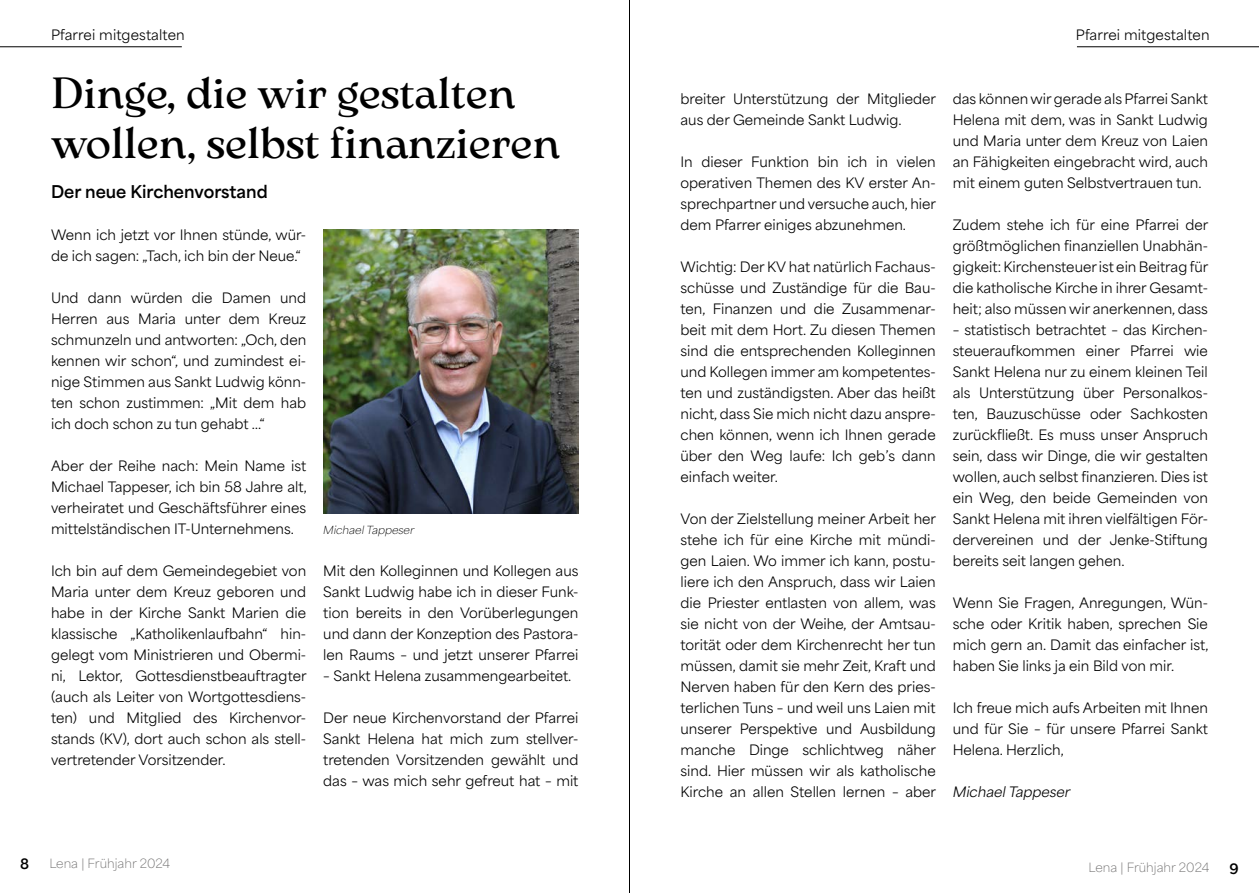
<style>
.page{position:relative;width:1259px;height:893px;background:#fff}
.page>*{position:absolute;margin:0;border:0;box-sizing:border-box;transform-origin:0 0}
.t1{font:43.5px/49.5px "Arsenica Variable";color:#000}
.t2{font:700 16.5px "Area Normal";color:#000}
.t3{font:13.5px/21px "Area Normal";color:#000;text-align:justify}
.t4{font:italic 13.5px "Area Normal";color:#000}
.t5{font:700 13.5px "Area Normal";color:#000}
.t6{font:100 12px "Area Normal";color:#706f6f}
.t7{font:italic 100 10.5px "Area Normal";color:#000}
</style>
<div class="page">
<hr style="left:629px;top:0;width:1px;height:893px;background:#000">
<hr style="left:1077px;top:47px;width:182px;height:1px;background:#000">
<hr style="left:0;top:47px;width:182px;height:1px;background:#000">
<img style="left:323px;top:230px;width:255px;height:283px">
<p class="t3" style="left:51px;top:22px;width:135px">Pfarrei mitgestalten</p>
<p class="t3" style="left:1075px;top:22px;width:135px">Pfarrei mitgestalten</p>
<h1 class="t1" style="left:51px;top:65px;width:511px">Dinge, die wir gestalten wollen, selbst finanzieren</h1>
<p class="t2" style="left:51px;top:177px;width:218px">Der neue Kirchenvorstand</p>
<p class="t3" style="left:51px;top:223px;width:257px">Wenn ich jetzt vor Ihnen stünde, wür&shy;de ich sagen: „Tach, ich bin der Neue.“</p>
<p class="t3" style="left:51px;top:286px;width:257px">Und dann würden die Damen und Herren aus Maria unter dem Kreuz schmunzeln und antworten: „Och, den kennen wir schon“, und zumindest ei&shy;nige Stimmen aus Sankt Ludwig könn&shy;ten schon zustimmen: „Mit dem hab ich doch schon zu tun gehabt …“</p>
<p class="t3" style="left:51px;top:454px;width:257px">Aber der Reihe nach: Mein Name ist Michael Tappeser, ich bin 58 Jahre alt, verheiratet und Geschäftsführer eines mittelständischen IT-Unternehmens.</p>
<p class="t3" style="left:51px;top:559px;width:257px">Ich bin auf dem Gemeindegebiet von Maria unter dem Kreuz geboren und habe in der Kirche Sankt Marien die klassische „Katholikenlaufbahn“ hin&shy;gelegt vom Ministrieren und Obermi&shy;ni, Lektor, Gottesdienstbeauftragter (auch als Leiter von Wortgottesdiens&shy;ten) und Mitglied des Kirchenvor&shy;stands (KV), dort auch schon als stell&shy;vertretender Vorsitzender.</p>
<p class="t3" style="left:323px;top:559px;width:257px">Mit den Kolleginnen und Kollegen aus Sankt Ludwig habe ich in dieser Funk&shy;tion bereits in den Vorüberlegungen und dann der Konzeption des Pastora&shy;len Raums – und jetzt unserer Pfarrei</p>
<p class="t3" style="left:952px;top:87px;width:257px">das können wir gerade als Pfarrei Sankt Helena mit dem, was in Sankt Ludwig und Maria unter dem Kreuz von Laien an Fähigkeiten eingebracht wird, auch mit einem guten Selbstvertrauen tun.</p>
<p class="t3" style="left:952px;top:213px;width:257px">Zudem stehe ich für eine Pfarrei der größtmöglichen finanziellen Unabhän&shy;gigkeit: Kirchensteuer ist ein Beitrag für die katholische Kirche in ihrer Gesamt&shy;heit; also müssen wir anerkennen, dass</p>
<p class="t3" style="left:952px;top:318px;width:257px">– statistisch betrachtet – das Kirchen&shy;steueraufkommen einer Pfarrei wie Sankt Helena nur zu einem kleinen Teil als Unterstützung über Personalkos&shy;ten, Bauzuschüsse oder Sachkosten zurückfließt. Es muss unser Anspruch sein, dass wir Dinge, die wir gestalten wollen, auch selbst finanzieren. Dies ist ein Weg, den beide Gemeinden von Sankt Helena mit ihren vielfältigen För&shy;dervereinen und der Jenke-Stiftung bereits seit langen gehen.</p>
<p class="t3" style="left:952px;top:591px;width:257px">Wenn Sie Fragen, Anregungen, Wün&shy;sche oder Kritik haben, sprechen Sie mich gern an. Damit das einfacher ist, haben Sie links ja ein Bild von mir.</p>
<p class="t3" style="left:952px;top:696px;width:257px">Ich freue mich aufs Arbeiten mit Ihnen und für Sie – für unsere Pfarrei Sankt Helena. Herzlich,</p>
<p class="t4" style="left:952px;top:780px;width:119px">Michael Tappeser</p>
<p class="t3" style="left:680px;top:86px;width:257px">breiter Unterstützung der Mitglieder aus der Gemeinde Sankt Ludwig.</p>
<p class="t3" style="left:680px;top:149px;width:257px">In dieser Funktion bin ich in vielen operativen Themen des KV erster An&shy;sprechpartner und versuche auch, hier dem Pfarrer einiges abzunehmen.</p>
<p class="t3" style="left:680px;top:255px;width:257px">Wichtig: Der KV hat natürlich Fachaus&shy;schüsse und Zuständige für die Bau&shy;ten, Finanzen und die Zusammenar&shy;beit mit dem Hort. Zu diesen Themen sind die entsprechenden Kolleginnen und Kollegen immer am kompetentes&shy;ten und zuständigsten. Aber das heißt nicht, dass Sie mich nicht dazu anspre&shy;chen können, wenn ich Ihnen gerade über den Weg laufe: Ich geb’s dann einfach weiter.</p>
<p class="t3" style="left:680px;top:507px;width:257px">Von der Zielstellung meiner Arbeit her stehe ich für eine Kirche mit mündi&shy;gen Laien. Wo immer ich kann, postu&shy;liere ich den Anspruch, dass wir Laien die Priester entlasten von allem, was sie nicht von der Weihe, der Amtsau&shy;torität oder dem Kirchenrecht her tun müssen, damit sie mehr Zeit, Kraft und Nerven haben für den Kern des pries&shy;terlichen Tuns – und weil uns Laien mit unserer Perspektive und Ausbildung manche Dinge schlichtweg näher sind. Hier müssen wir als katholische Kirche an allen Stellen lernen – aber</p>
<p class="t7" style="left:323px;top:521px;width:93px">Michael Tappeser</p>
<p class="t3" style="left:323px;top:664px;width:250px">– Sankt Helena zusammengearbeitet.</p>
<p class="t3" style="left:323px;top:706px;width:257px">Der neue Kirchenvorstand der Pfarrei Sankt Helena hat mich zum stellver&shy;tretenden Vorsitzenden gewählt und das – was mich sehr gefreut hat – mit</p>
<p class="t5" style="left:20px;top:852px;width:10px">8</p>
<p class="t6" style="left:50px;top:853px;width:122px">Lena | Frühjahr 2024</p>
<p class="t6" style="left:1088px;top:857px;width:122px">Lena | Frühjahr 2024</p>
<p class="t5" style="left:1229px;top:856px;width:11px">9</p>
</div>
